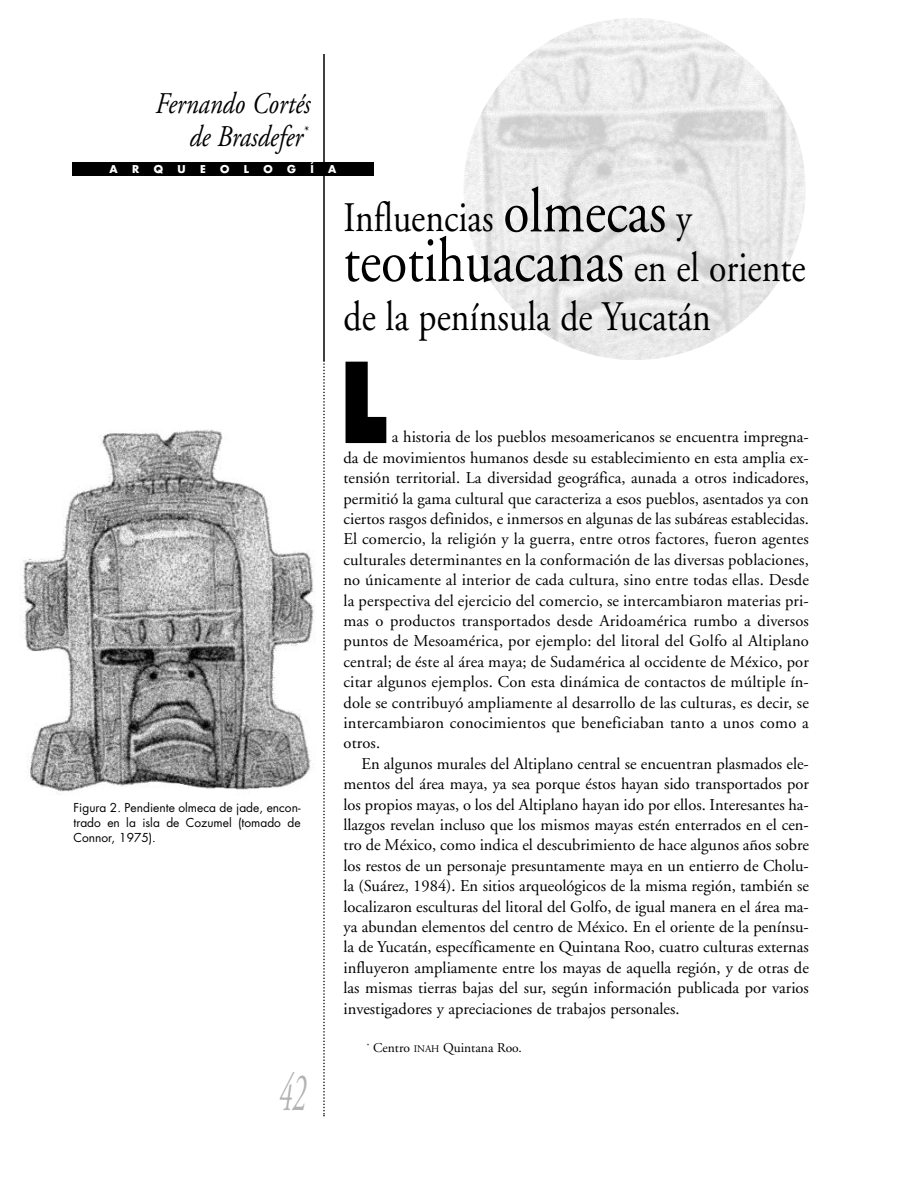
<style>
.page{position:relative;width:918px;height:1188px;background:#fff}
.page>*{position:absolute;margin:0;border:0;box-sizing:border-box;transform-origin:0 0}
.t1{font:800 108px "Futura";color:#000;scale:.75 1}
.t2{font:63px "Adobe Garamond";color:#000;scale:.85 1}
.t3{font:italic 54px "Adobe Garamond";color:#b3b3b3;scale:.5 1}
.t4{font:42px "Adobe Garamond";color:#000;scale:.85 1}
.t5{font:italic 30px/33px "Adobe Garamond";color:#000;text-align:right;scale:.85 1}
.t6{font:16.5px/20.4px "Adobe Garamond";color:#000;text-align:justify}
.t7{font:13.5px "Adobe Garamond";color:#000}
.t8{font:12px/15px "Futura";color:#000;text-align:justify}
.t9{font:700 10.5px "Futura";color:#fff}
.s1{font-size:63px}
.s2{font-size:42px}
.s3{font-size:10.2px}
</style>
<div class="page">
<img style="left:20px;top:429px;width:295px;height:365px">
<img style="left:464px;top:18px;width:342px;height:342px;border-radius:50%">
<div style="left:72px;top:162px;width:302px;height:14px;background:#000"></div>
<hr style="left:323px;top:54px;width:2px;height:306px;background:#000">
<svg style="left:323px;top:360px;width:2px;height:756px"></svg>
<h3 class="t5" style="left:155px;top:90px;width:184px">Fernando Cortés de Brasdefer<sup>*</sup></h3>
<p class="t9" style="left:110px;top:164px;width:10px">A</p>
<p class="t9" style="left:132px;top:164px;width:9px">R</p>
<p class="t9" style="left:154px;top:164px;width:11px">Q</p>
<p class="t9" style="left:177px;top:164px;width:10px">U</p>
<p class="t9" style="left:200px;top:164px;width:7px">E</p>
<p class="t9" style="left:220px;top:164px;width:11px">O</p>
<p class="t9" style="left:244px;top:164px;width:7px">L</p>
<p class="t9" style="left:264px;top:164px;width:11px">O</p>
<p class="t9" style="left:287px;top:164px;width:10px">G</p>
<p class="t9" style="left:310px;top:164px;width:5px">Í</p>
<p class="t9" style="left:328px;top:164px;width:10px">A</p>
<h3 class="t4" style="left:344px;top:201px;width:411px">Influencias <span class="s1">olmecas</span> y</h3>
<h2 class="t2" style="left:344px;top:236px;width:545px">teotihuacanas <span class="s2">en el oriente</span></h2>
<h3 class="t4" style="left:344px;top:300px;width:434px">de la península de Yucatán</h3>
<p class="t8" style="left:74px;top:801px;width:229px">Figura 2. Pendiente olmeca de jade, encon&shy;trado en la isla de Cozumel (tomado de Connor, 1975).</p>
<h3 class="t3" style="left:279px;top:1071px;width:56px">42</h3>
<h1 class="t1" style="left:340px;top:355px;width:64px">L</h1>
<p class="t6" style="left:343px;top:428px;width:467px;text-indent:48px">a historia de los pueblos mesoamericanos se encuentra impregna&shy;da de movimientos humanos desde su establecimiento en esta amplia ex&shy;tensión territorial. La diversidad geográfica, aunada a otros indicadores, permitió la gama cultural que caracteriza a esos pueblos, asentados ya con ciertos rasgos definidos, e inmersos en algunas de las subáreas establecidas.<br>El comercio, la religión y la guerra, entre otros factores, fueron agentes culturales determinantes en la conformación de las diversas poblaciones, no únicamente al interior de cada cultura, sino entre todas ellas. Desde la perspectiva del ejercicio del comercio, se intercambiaron materias pri&shy;mas o productos transportados desde Aridoamérica rumbo a diversos puntos de Mesoamérica, por ejemplo: del litoral del Golfo al Altiplano central; de éste al área maya; de Sudamérica al occidente de México, por citar algunos ejemplos. Con esta dinámica de contactos de múltiple ín&shy;dole se contribuyó ampliamente al desarrollo de las culturas, es decir, se intercambiaron conocimientos que beneficiaban tanto a unos como a otros.</p>
<p class="t6" style="left:343px;top:755px;width:467px;text-indent:18px">En algunos murales del Altiplano central se encuentran plasmados ele&shy;mentos del área maya, ya sea porque éstos hayan sido transportados por los propios mayas, o los del Altiplano hayan ido por ellos. Interesantes ha&shy;llazgos revelan incluso que los mismos mayas estén enterrados en el cen&shy;tro de México, como indica el descubrimiento de hace algunos años sobre los restos de un personaje presuntamente maya en un entierro de Cholu&shy;la (Suárez, 1984). En sitios arqueológicos de la misma región, también se localizaron esculturas del litoral del Golfo, de igual manera en el área ma&shy;ya abundan elementos del centro de México. En el oriente de la penínsu&shy;la de Yucatán, específicamente en Quintana Roo, cuatro culturas externas influyeron ampliamente entre los mayas de aquella región, y de otras de las mismas tierras bajas del sur, según información publicada por varios investigadores y apreciaciones de trabajos personales.</p>
<p class="t7" style="left:367px;top:1043px;width:157px"><sup>*</sup> Centro <span class="s3">INAH</span> Quintana Roo.</p>
</div>
